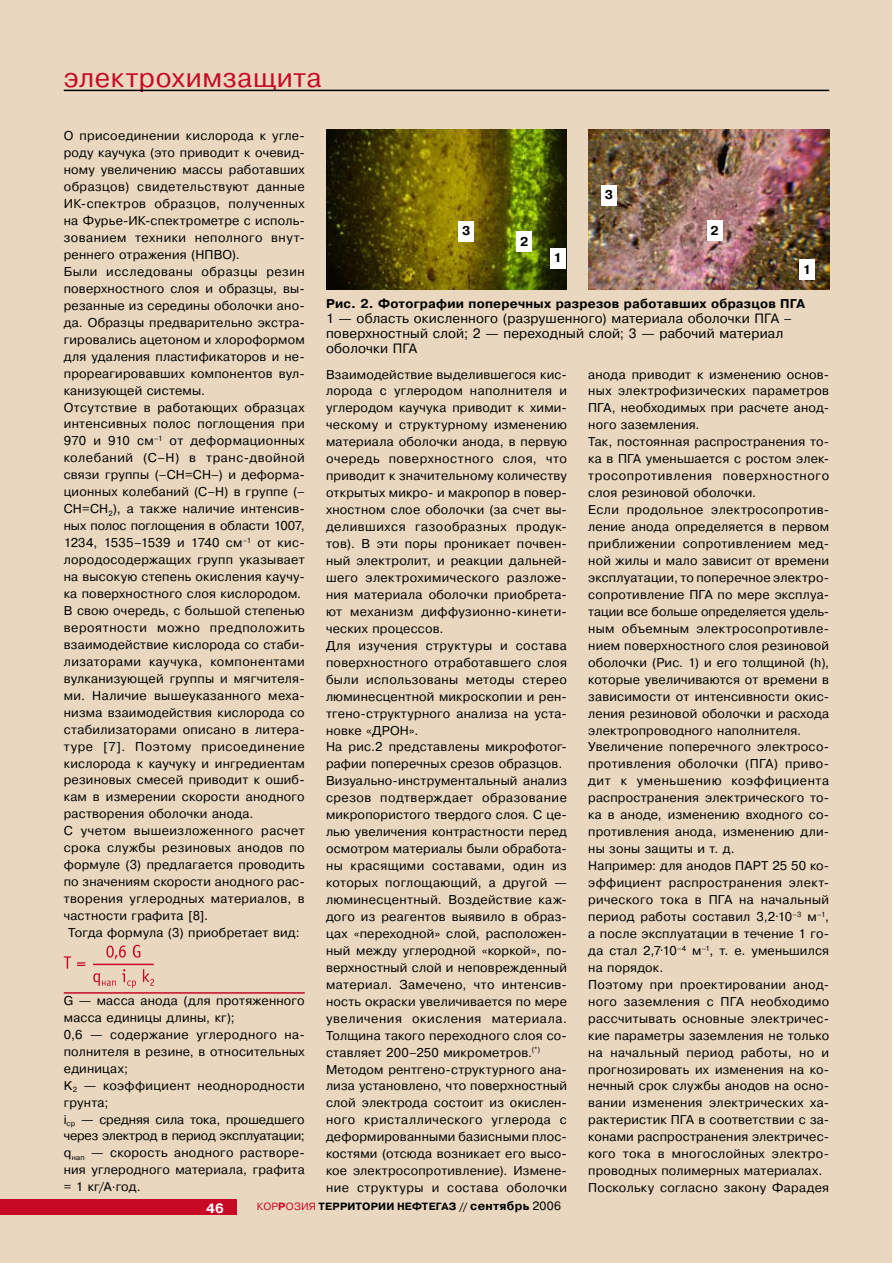
<style>
.page{position:relative;width:893px;height:1263px;background:#fff}
.page>*{position:absolute;margin:0;border:0;box-sizing:border-box;transform-origin:0 0}
.t1{font:27px "Pragmatica C";letter-spacing:.025em;color:#c70926}
.t2{font:13.5px/15px "Pragmatica C";letter-spacing:.015em;color:#000}
.t3{font:700 13.5px "Pragmatica C";color:#fff}
.t4{font:12.75px/17px "Pragmatica C";letter-spacing:.02em;color:#000}
.t5{font:12.75px "Pragmatica C";letter-spacing:.045em;color:#000}
.t6{font:700 12.75px "Pragmatica C";letter-spacing:.02em;color:#000}
.t7{font:12.75px "Pragmatica C";letter-spacing:-.005em;color:#000}
.t8{font:12.75px "Pragmatica C";letter-spacing:.04em;color:#000}
.t9{font:700 10.5px "Pragmatica C";letter-spacing:.015em;color:#000}
.s1{font-weight:400;color:#c70926}
.s2{color:#c70926}
.s3{font-size:12px}
.s4{font-weight:400;font-size:12px}
</style>
<div class="page">
<div style="left:0;top:0;width:891px;height:1263px;background:#e9d8bf"></div>
<hr style="left:64px;top:90px;width:765px;height:1px;background:#000">
<div style="left:0;top:1199px;width:237px;height:16px;background:#c70926"></div>
<hr style="left:64px;top:992px;width:241px;height:2px;background:#c70926">
<hr style="left:93px;top:964px;width:61px;height:1px;background:#c70926">
<svg style="left:106px;top:945px;width:34px;height:14px"></svg>
<svg style="left:93px;top:969px;width:61px;height:19px"></svg>
<svg style="left:64px;top:956px;width:21px;height:13px"></svg>
<img style="left:326px;top:130px;width:241px;height:160px">
<img style="left:588px;top:130px;width:241px;height:160px">
<div style="left:459px;top:221px;width:15px;height:21px;background:#fff"></div>
<div style="left:517px;top:231px;width:15px;height:21px;background:#fff"></div>
<div style="left:550px;top:248px;width:15px;height:21px;background:#fff"></div>
<div style="left:601px;top:185px;width:16px;height:21px;background:#fff"></div>
<div style="left:707px;top:220px;width:15px;height:21px;background:#fff"></div>
<div style="left:799px;top:259px;width:16px;height:21px;background:#fff"></div>
<h1 class="t1" style="left:64px;top:63px;width:259px">электрохимзащита</h1>
<p class="t4" style="left:64px;top:128px;width:242px">О присоединении кислорода к угле-</p>
<p class="t4" style="left:64px;top:144px;width:242px">роду каучука (это приводит к очевид-</p>
<p class="t4" style="left:64px;top:161px;width:242px">ному увеличению массы работавших</p>
<p class="t4" style="left:64px;top:178px;width:242px">образцов) свидетельствуют данные</p>
<p class="t4" style="left:64px;top:195px;width:242px">ИК-спектров образцов, полученных</p>
<p class="t4" style="left:64px;top:212px;width:242px">на Фурье-ИК-спектрометре с исполь-</p>
<p class="t4" style="left:64px;top:229px;width:242px">зованием техники неполного внут-</p>
<p class="t4" style="left:64px;top:246px;width:178px">реннего отражения (НПВО).</p>
<p class="t8" style="left:64px;top:264px;width:242px">Были исследованы образцы резин</p>
<p class="t4" style="left:64px;top:280px;width:242px">поверхностного слоя и образцы, вы-</p>
<p class="t4" style="left:64px;top:297px;width:242px">резанные из середины оболочки ано-</p>
<p class="t4" style="left:64px;top:314px;width:242px">да. Образцы предварительно экстра-</p>
<p class="t4" style="left:64px;top:331px;width:242px">гировались ацетоном и хлороформом</p>
<p class="t4" style="left:64px;top:348px;width:242px">для удаления пластификаторов и не-</p>
<p class="t4" style="left:64px;top:365px;width:242px">прореагировавших компонентов вул-</p>
<p class="t4" style="left:64px;top:382px;width:143px">канизующей системы.</p>
<p class="t4" style="left:64px;top:399px;width:242px">Отсутствие в работающих образцах</p>
<p class="t4" style="left:64px;top:416px;width:242px">интенсивных полос поглощения при</p>
<p class="t4" style="left:64px;top:433px;width:242px">970 и 910 см<sup>–1</sup> от деформационных</p>
<p class="t5" style="left:64px;top:451px;width:242px">колебаний (С–Н) в транс-двойной</p>
<p class="t4" style="left:64px;top:467px;width:242px">связи группы (–СН=СН–) и деформа-</p>
<p class="t4" style="left:64px;top:483px;width:242px">ционных колебаний (С–Н) в группе (–</p>
<p class="t4" style="left:64px;top:500px;width:242px">СН=СН<sub>2</sub>), а также наличие интенсив-</p>
<p class="t7" style="left:64px;top:519px;width:242px">ных полос по-глощения в области 1007,</p>
<p class="t4" style="left:64px;top:534px;width:240px">1234, 1535–1539 и 1740 см<sup>–1</sup> от кис-</p>
<p class="t4" style="left:64px;top:551px;width:242px">лородосодержащих групп указывает</p>
<p class="t4" style="left:64px;top:568px;width:242px">на высокую степень окисления каучу-</p>
<p class="t4" style="left:64px;top:585px;width:239px">ка поверхностного слоя кислородом.</p>
<p class="t4" style="left:64px;top:602px;width:242px">В свою очередь, с большой степенью</p>
<p class="t5" style="left:64px;top:620px;width:242px">вероятности можно предположить</p>
<p class="t4" style="left:64px;top:636px;width:242px">взаимодействие кислорода со стаби-</p>
<p class="t4" style="left:64px;top:653px;width:242px">лизаторами каучука, компонентами</p>
<p class="t4" style="left:64px;top:670px;width:242px">вулканизующей группы и мягчителя-</p>
<p class="t4" style="left:64px;top:687px;width:242px">ми. Наличие вышеуказанного меха-</p>
<p class="t4" style="left:64px;top:704px;width:242px">низма взаимодействия кислорода со</p>
<p class="t4" style="left:64px;top:721px;width:242px">стаби-лизаторами описано в литера-</p>
<p class="t5" style="left:64px;top:739px;width:242px">туре [7]. Поэтому присоединение</p>
<p class="t4" style="left:64px;top:755px;width:242px">кислорода к каучуку и ингредиентам</p>
<p class="t4" style="left:64px;top:772px;width:242px">резиновых смесей приводит к ошиб-</p>
<p class="t4" style="left:64px;top:789px;width:242px">кам в измерении скорости анодного</p>
<p class="t4" style="left:64px;top:806px;width:191px">растворения оболочки анода.</p>
<p class="t4" style="left:64px;top:822px;width:242px">С учетом вышеизложенного расчет</p>
<p class="t4" style="left:64px;top:839px;width:242px">срока службы резиновых анодов по</p>
<p class="t4" style="left:64px;top:856px;width:242px">формуле (3) предлагается проводить</p>
<p class="t4" style="left:64px;top:873px;width:242px">по значениям скорости анодного рас-</p>
<p class="t4" style="left:64px;top:890px;width:242px">творения углеродных материалов, в</p>
<p class="t4" style="left:64px;top:907px;width:146px">частности графита [8].</p>
<p class="t4" style="left:68px;top:924px;width:233px">Тогда формула (3) приобретает вид:</p>
<p class="t4" style="left:64px;top:992px;width:242px">G — масса анода (для протяженного масса единицы длины, кг);<br>0,6 — содержание углеродного на&shy;полнителя в резине, в относительных единицах;<br>K<sub>2</sub> — коэффициент неоднородности грунта;<br>i<sub>ср</sub> — средняя сила тока, прошедшего через электрод в период эксплуатации; q<sub>нап</sub> — скорость анодного растворе&shy;ния углеродного материала, графита = 1 кг/А.год.</p>
<p class="t6" style="left:462px;top:224px;width:10px">3</p>
<p class="t6" style="left:520px;top:234px;width:10px">2</p>
<p class="t6" style="left:554px;top:250px;width:6px">1</p>
<p class="t6" style="left:605px;top:188px;width:10px">3</p>
<p class="t6" style="left:710px;top:223px;width:10px">2</p>
<p class="t6" style="left:803px;top:262px;width:6px">1</p>
<p class="t6" style="left:326px;top:296px;width:480px">Рис. 2. Фотографии поперечных разрезов работавших образцов ПГА</p>
<p class="t2" style="left:326px;top:310px;width:467px">1 — область окисленного (разрушенного) материала оболочки ПГА – поверхностный слой; 2 — переходный слой; 3 — рабочий материал оболочки ПГА</p>
<p class="t4" style="left:326px;top:366px;width:243px">Взаимодействие выделившегося кис&shy;лорода с углеродом наполнителя и углеродом каучука приводит к хими&shy;ческому и структурному изменению материала оболочки анода, в первую очередь поверхностного слоя, что приводит к значительному количеству открытых микро- и макропор в повер&shy;хностном слое оболочки (за счет вы&shy;делившихся газообразных продук&shy;тов). В эти поры проникает почвен&shy;ный электролит, и реакции дальней&shy;шего электрохимического разложе&shy;ния материала оболочки приобрета&shy;ют механизм диффузионно-кинети&shy;ческих процессов.<br>Для изучения структуры и состава поверхностного отработавшего слоя были использованы методы стерео люминесцентной микроскопии и рен&shy;тгено-структурного анализа на уста&shy;новке «ДРОН».<br>На рис.2 представлены микрофотог&shy;рафии поперечных срезов образцов.<br>Визуально-инструментальный анализ срезов подтверждает образование микропористого твердого слоя. С це&shy;лью увеличения контрастности перед осмотром материалы были обработа&shy;ны красящими составами, один из которых поглощающий, а другой — люминесцентный. Воздействие каж&shy;дого из реагентов выявило в образ&shy;цах «переходной» слой, расположен&shy;ный между углеродной «коркой», по&shy;верхностный слой и неповрежденный материал. Замечено, что интенсив&shy;ность окраски увеличивается по мере увеличения окисления материала.<br>Толщина такого переходного слоя со&shy;ставляет 200–250 микрометров.<sup>(*)<br></sup>М етодом рентгено-структурного ана&shy;лиза установлено, что поверхностный слой электрода состоит из окислен&shy;ного кристаллического углерода с деформированными базисными плос&shy;костями (отсюда возникает его высо&shy;кое электросопротивление). Измене&shy;ние структуры и состава оболочки</p>
<p class="t4" style="left:588px;top:366px;width:242px">анода приводит к изменению основ&shy;ных электрофизических параметров ПГА, необходимых при расчете анод&shy;ного заземления.<br>Так, постоянная распространения то&shy;ка в ПГА уменьшается с ростом элек&shy;тросопротивления поверхностного слоя резиновой оболочки.<br>Если продольное электросопротив&shy;ление анода определяется в первом приближении сопротивлением мед&shy;ной жилы и мало зависит от времени эксплуатации, то поперечное электро&shy;со-противление ПГА по мере эксплуа&shy;тации все больше определяется удель&shy;ным объемным электросопротивле&shy;нием поверхностного слоя резиновой оболочки (Рис. 1) и его толщиной (h), которые увеличиваются от времени в зависимости от интенсивности окис&shy;ления резиновой оболочки и расхода электропроводного наполнителя.<br>Увеличение поперечного электросо&shy;противления оболочки (ПГА) приво&shy;дит к уменьшению коэффициента распространения электрического то&shy;ка в аноде, изменению входного со&shy;противления анода, изменению дли&shy;ны зоны защиты и т. д.<br>Например: для анодов ПАРТ 25 50 ко&shy;эффициент распространения элект&shy;рического тока в ПГА на начальный пе-риод работы составил 3,2.10<sup>–3</sup> м<sup>–1</sup>, а после эксплуатации в течение 1 го&shy;да стал 2,7.10<sup>–4</sup> м<sup>–1</sup>, т. е. уменьшился на порядок.<br>Поэтому при проектировании анод&shy;ного заземления с ПГА необходимо рассчитывать основные электричес&shy;кие параметры заземления не только на начальный период работы, но и прогнозировать их изменения на ко&shy;нечный срок службы анодов на осно&shy;вании изменения электрических ха&shy;рактеристик ПГА в соответствии с за&shy;конами распространения электричес&shy;кого тока в многослойных электро&shy;проводных полимерных материалах.<br>Поскольку согласно закону Фарадея</p>
<p class="t3" style="left:206px;top:1200px;width:19px">46</p>
<p class="t9" style="left:257px;top:1200px;width:306px"><span class="s1">КОР</span><span class="s2">Р</span><span class="s1">ОЗИЯ</span> ТЕРРИТОРИИ НЕФТЕГАЗ // <span class="s3">сентябрь</span> <span class="s4">2006</span></p>
</div>
